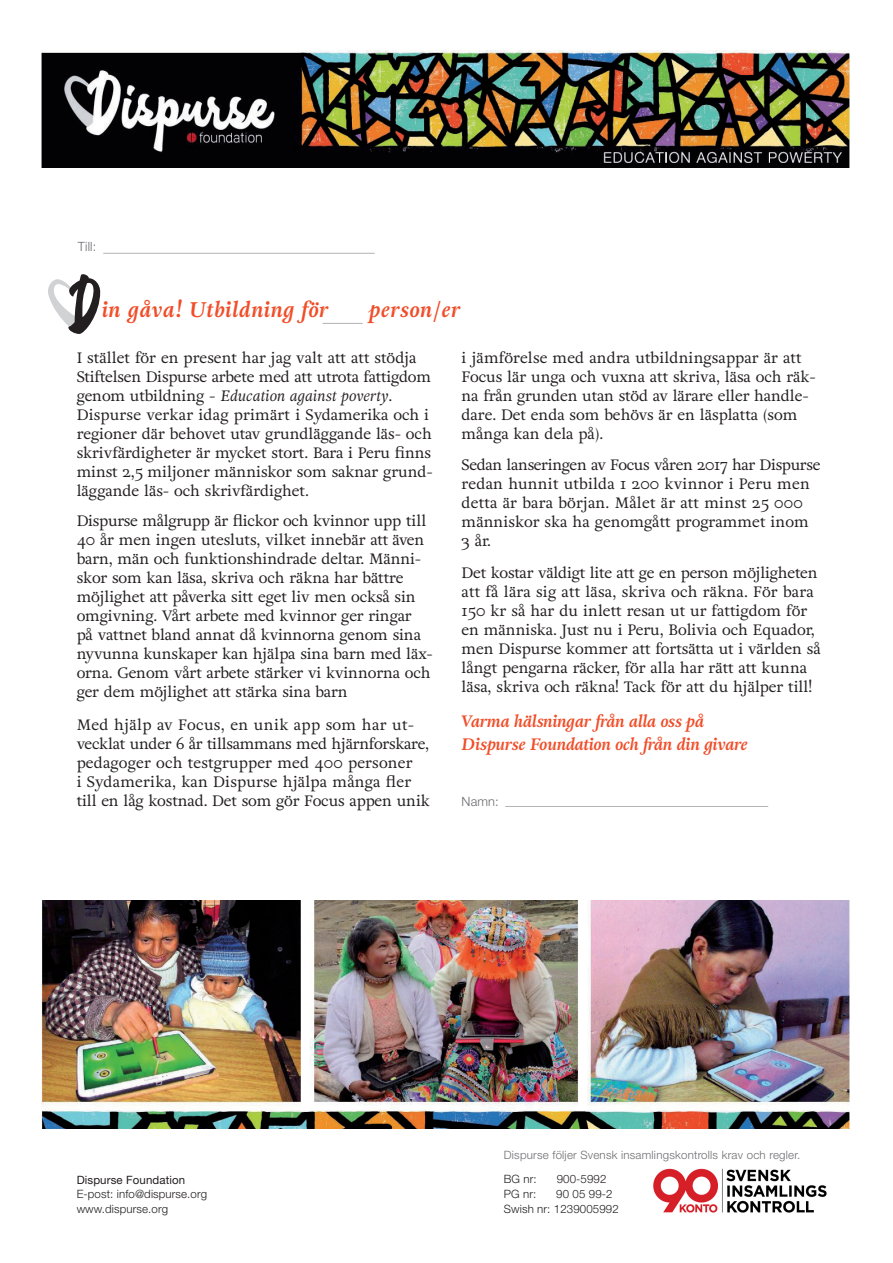
<style>
.page{position:relative;width:893px;height:1263px;background:#fff}
.page>*{position:absolute;margin:0;border:0;box-sizing:border-box;transform-origin:0 0}
.t1{font:italic 700 21.15px "Adriane Spec";letter-spacing:.04em;color:#f04d28}
.t2{font:italic 700 16.5px/23.4px "Adriane Spec";color:#f04d28}
.t3{font:15px/19px "Adriane Spec";letter-spacing:-.005em;color:#231f20}
.t4{font:300 12.75px "Helvetica Neue LT Std";letter-spacing:.01em;color:#6c6d70}
.t5{font:300 11.55px/14.9px "Helvetica Neue LT Std";letter-spacing:.01em;color:#231f20}
.t6{font:300 11.55px "Helvetica Neue LT Std";letter-spacing:.02em;color:#6c6d70}
.t7{font:11.55px "Helvetica Neue LT Std";letter-spacing:.01em;color:#231f20}
.s1{font-style:italic}
</style>
<div class="page">
<img style="left:653px;top:1168px;width:174px;height:45px">
<svg style="left:48px;top:274px;width:52px;height:60px"></svg>
<hr style="left:505px;top:806px;width:263px;height:1px;background:#b2b3b7">
<hr style="left:103px;top:253px;width:272px;height:1px;background:#b2b3b7">
<img style="left:42px;top:51px;width:808px;height:117px">
<img style="left:42px;top:901px;width:807px;height:228px">
<hr style="left:323px;top:323px;width:40px;height:1px;background:#b2b3b7">
<p class="t4" style="left:78px;top:239px;width:20px">Till:</p>
<h1 class="t1" style="left:102px;top:295px;width:228px">in gåva! Utbildning för</h1>
<h1 class="t1" style="left:369px;top:295px;width:93px">person/er</h1>
<p class="t3" style="left:77px;top:347px;width:358px">I stället för en present har jag valt att att stödja Stiftelsen Dispurse arbete med att utrota fattigdom genom utbildning - <span class="s1">Education against poverty</span>.<br>Dispurse verkar idag primärt i Sydamerika och i regioner där behovet utav grundläggande läs- och skrivfärdigheter är mycket stort. Bara i Peru finns minst 2,5 miljoner människor som saknar grund&shy;läggande läs- och skrivfärdighet.</p>
<p class="t3" style="left:77px;top:511px;width:358px">Dispurse målgrupp är flickor och kvinnor upp till 40 år men ingen utesluts, vilket innebär att även barn, män och funktionshindrade deltar. Männi&shy;skor som kan läsa, skriva och räkna har bättre möjlighet att påverka sitt eget liv men också sin omgivning. Vårt arbete med kvinnor ger ringar<br>på vattnet bland annat då kvinnorna genom sina nyvunna kunskaper kan hjälpa sina barn med läx&shy;orna. Genom vårt arbete stärker vi kvinnorna och ger dem möjlighet att stärka sina barn</p>
<p class="t3" style="left:77px;top:715px;width:355px">Med hjälp av Focus, en unik app som har ut&shy;vecklat under 6 år tillsammans med hjärnforskare, pedagoger och testgrupper med 400 personer<br>i Sydamerika, kan Dispurse hjälpa många fler till en låg kostnad. Det som gör Focus appen unik</p>
<p class="t3" style="left:462px;top:347px;width:356px">i jämförelse med andra utbildningsappar är att Focus lär unga och vuxna att skriva, läsa och räk&shy;na från grunden utan stöd av lärare eller handle&shy;dare. Det enda som behövs är en läsplatta (som många kan dela på).</p>
<p class="t3" style="left:462px;top:455px;width:360px">Sedan lanseringen av Focus våren 2017 har Dispurse redan hunnit utbilda 1 200 kvinnor i Peru men detta är bara början. Målet är att minst 25 000 människor ska ha genomgått programmet inom 3 år.</p>
<p class="t3" style="left:462px;top:562px;width:361px">Det kostar väldigt lite att ge en person möjligheten att få lära sig att läsa, skriva och räkna. För bara 150 kr så har du inlett resan ut ur fattigdom för en människa. Just nu i Peru, Bolivia och Equador, men Dispurse kommer att fortsätta ut i världen så långt pengarna räcker, för alla har rätt att kunna läsa, skriva och räkna! Tack för att du hjälper till!</p>
<p class="t2" style="left:462px;top:710px;width:288px">Varma hälsningar från alla oss på<br>Dispurse Foundation och från din givare</p>
<p class="t4" style="left:462px;top:794px;width:39px">Namn:</p>
<p class="t7" style="left:77px;top:1172px;width:110px">Dispurse Foundation</p>
<p class="t5" style="left:77px;top:1187px;width:132px">E-post: info@dispurse.org www.dispurse.org</p>
<p class="t6" style="left:504px;top:1147px;width:298px">Dispurse följer Svensk insamlingskontrolls krav och regler.</p>
<p class="t5" style="left:504px;top:1171px;width:34px">BG nr:</p>
<p class="t5" style="left:557px;top:1171px;width:51px">900-5992</p>
<p class="t5" style="left:504px;top:1186px;width:34px">PG nr:</p>
<p class="t5" style="left:504px;top:1186px;width:116px;text-indent:52px">90 05 99-2<br>Swish nr: 1239005992</p>
</div>
